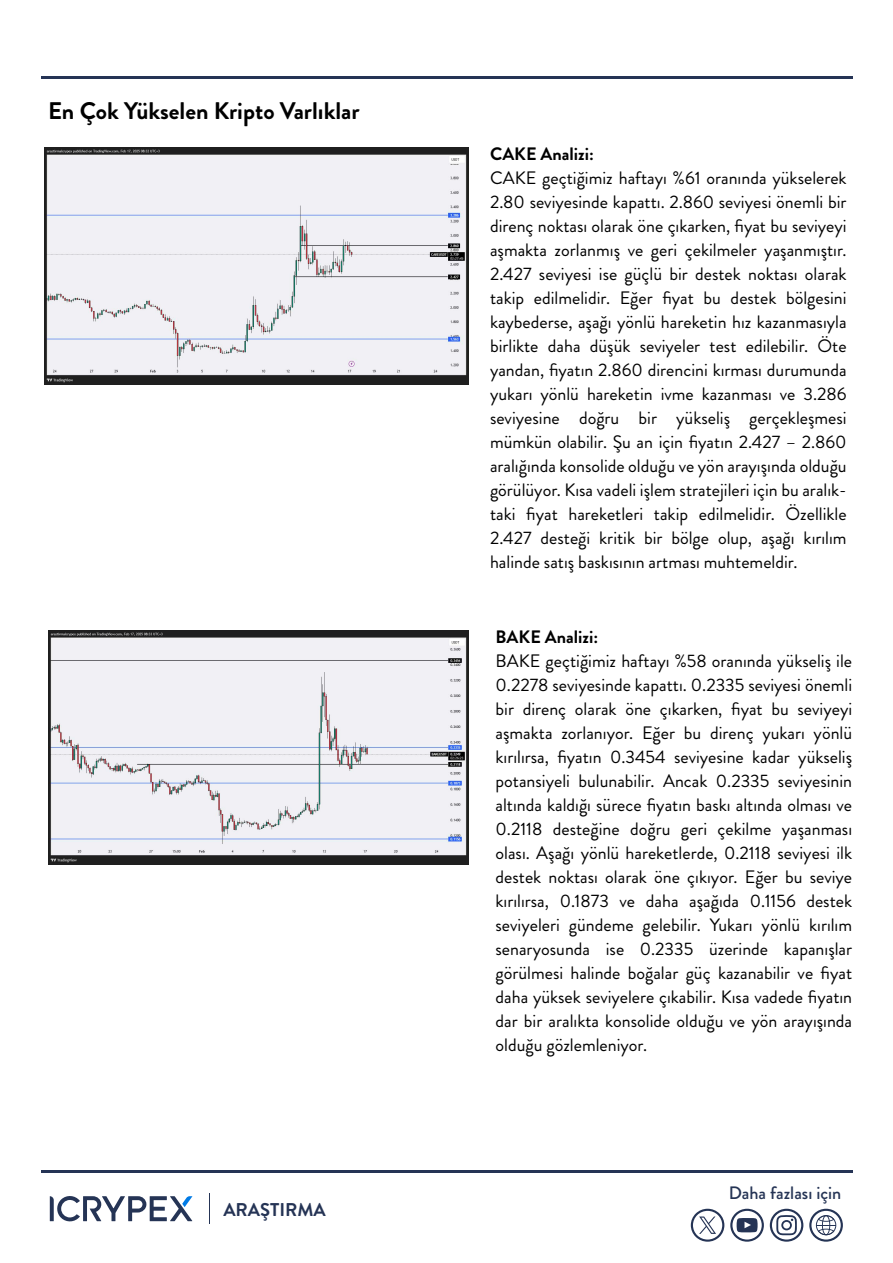
<style>
.page{position:relative;width:893px;height:1263px;background:#fff}
.page>*{position:absolute;margin:0;border:0;box-sizing:border-box;transform-origin:0 0}
.t1{font:700 24px "Brandon Grotesque";color:#000}
.t2{font:700 18.45px "Brandon Grotesque";color:#253455}
.t3{font:18px/24px "Brandon Grotesque";color:#000;text-align:justify}
.t4{font:700 18px "Brandon Grotesque";color:#000}
.t5{font:500 18px "Brandon Grotesque";color:#253455}
</style>
<div class="page">
<hr style="left:41px;top:1170px;width:811px;height:2px;background:#253455">
<hr style="left:41px;top:76px;width:811px;height:2px;background:#253455">
<img style="left:48px;top:631px;width:420px;height:234px">
<img style="left:45px;top:148px;width:423px;height:236px">
<svg style="left:50px;top:1196px;width:142px;height:26px"></svg>
<hr style="left:209px;top:1193px;width:1px;height:31px;background:#253455">
<svg style="left:809px;top:1209px;width:34px;height:33px"></svg>
<svg style="left:770px;top:1209px;width:33px;height:33px"></svg>
<svg style="left:730px;top:1209px;width:34px;height:33px"></svg>
<svg style="left:691px;top:1209px;width:33px;height:33px"></svg>
<h1 class="t1" style="left:48px;top:94px;width:313px">En Çok Yükselen Kripto Varlıklar</h1>
<p class="t2" style="left:223px;top:1197px;width:104px">ARAŞTIRMA</p>
<p class="t4" style="left:490px;top:142px;width:105px">CAKE Analizi:</p>
<p class="t3" style="left:490px;top:167px;width:358px">CAKE geçtiğimiz haftayı %61 oranında yükselerek 2.80 seviyesinde kapattı. 2.860 seviyesi önemli bir direnç noktası olarak öne çıkarken, fiyat bu seviyeyi aşmakta zorlanmış ve geri çekilmeler yaşanmıştır.<br>2.427 seviyesi ise güçlü bir destek noktası olarak takip edilmelidir. Eğer fiyat bu destek bölgesini kaybederse, aşağı yönlü hareketin hız kazanmasıyla birlikte daha düşük seviyeler test edilebilir. Öte yandan, fiyatın 2.860 direncini kırması durumunda yukarı yönlü hareketin ivme kazanması ve 3.286 seviyesine doğru bir yükseliş gerçekleşmesi mümkün olabilir. Şu an için fiyatın 2.427 – 2.860 aralığında konsolide olduğu ve yön arayışında olduğu görülüyor. Kısa vadeli işlem stratejileri için bu aralık&shy;taki fiyat hareketleri takip edilmelidir. Özellikle 2.427 desteği kritik bir bölge olup, aşağı kırılım halinde satış baskısının artması muhtemeldir.</p>
<p class="t4" style="left:496px;top:624px;width:104px">BAKE Analizi:</p>
<p class="t3" style="left:496px;top:649px;width:358px">BAKE geçtiğimiz haftayı %58 oranında yükseliş ile 0.2278 seviyesinde kapattı. 0.2335 seviyesi önemli bir direnç olarak öne çıkarken, fiyat bu seviyeyi aşmakta zorlanıyor. Eğer bu direnç yukarı yönlü kırılırsa, fiyatın 0.3454 seviyesine kadar yükseliş potansiyeli bulunabilir. Ancak 0.2335 seviyesinin altında kaldığı sürece fiyatın baskı altında olması ve 0.2118 desteğine doğru geri çekilme yaşanması olası. Aşağı yönlü hareketlerde, 0.2118 seviyesi ilk destek noktası olarak öne çıkıyor. Eğer bu seviye kırılırsa, 0.1873 ve daha aşağıda 0.1156 destek seviyeleri gündeme gelebilir. Yukarı yönlü kırılım senaryosunda ise 0.2335 üzerinde kapanışlar görülmesi halinde boğalar güç kazanabilir ve fiyat daha yüksek seviyelere çıkabilir. Kısa vadede fiyatın dar bir aralıkta konsolide olduğu ve yön arayışında olduğu gözlemleniyor.</p>
<p class="t5" style="left:729px;top:1181px;width:114px">Daha fazlası için</p>
</div>
